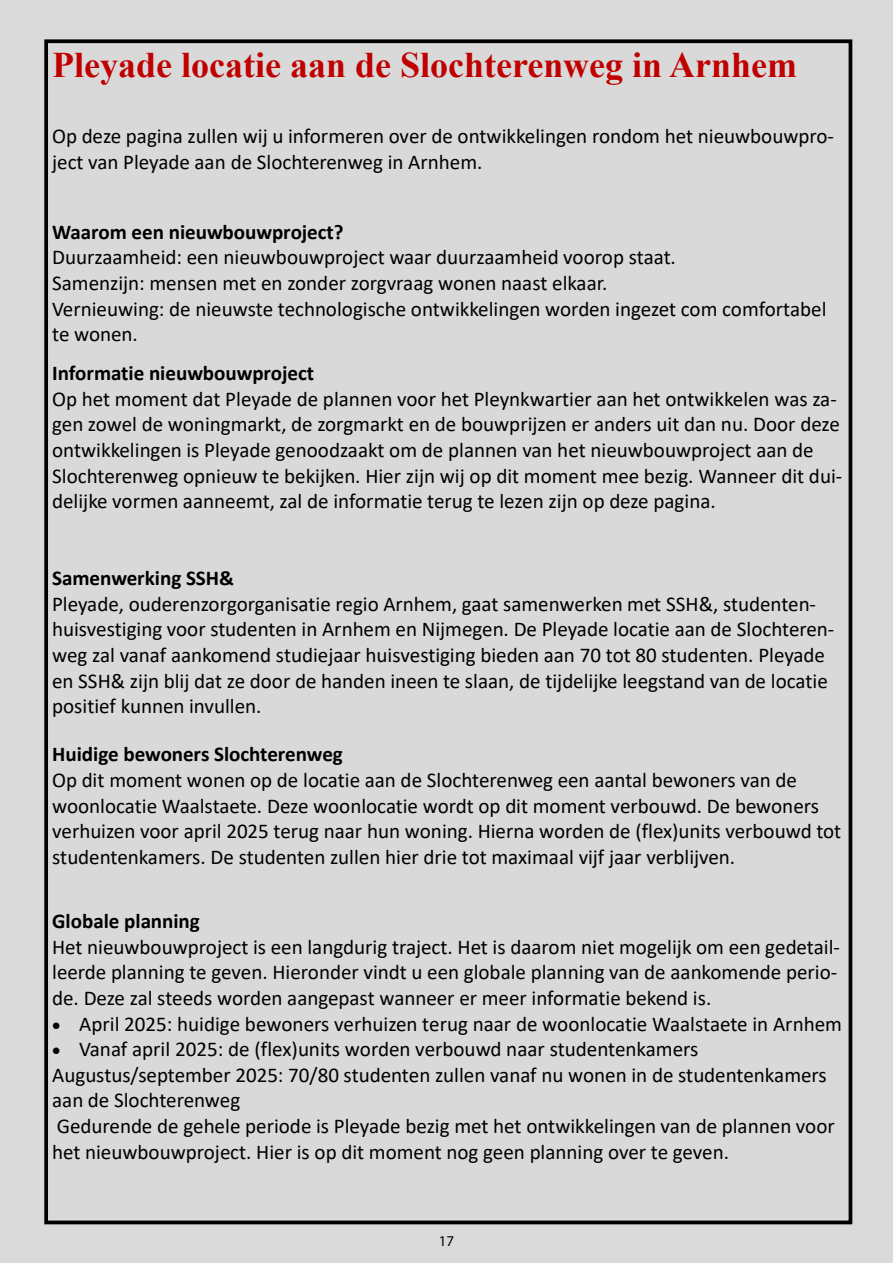
<style>
.page{position:relative;width:893px;height:1263px;background:#dadada}
.page>*{position:absolute;margin:0;border:0;box-sizing:border-box;transform-origin:0 0}
.t1{font:700 36px "Times New Roman";color:#c00000}
.t2{font:21.15px "Calibri";letter-spacing:-.005em;color:#000}
.t3{font:700 21.15px "Calibri";color:#000}
.t4{font:21px/25.7px "Calibri";color:#000}
.t5{font:700 21px "Calibri";color:#000}
.t6{font:15px "Myriad Pro";color:#000}
</style>
<div class="page">
<div style="left:44px;top:39px;width:808px;height:1185px;border:4px solid #000"></div>
<h1 class="t1" style="left:52px;top:39px;width:746px">Pleyade locatie aan de Slochterenweg in Arnhem</h1>
<p class="t4" style="left:52px;top:123px;width:783px">Op deze pagina zullen wij u informeren over de ontwikkelingen rondom het nieuwbouwpro&shy;ject van Pleyade aan de Slochterenweg in Arnhem.</p>
<p class="t5" style="left:52px;top:217px;width:293px">Waarom een nieuwbouwproject?</p>
<p class="t4" style="left:52px;top:244px;width:776px">Duurzaamheid: een nieuwbouwproject waar duurzaamheid voorop staat.<br>Samenzijn: mensen met en zonder zorgvraag wonen naast elkaar.<br>Vernieuwing: de nieuwste technologische ontwikkelingen worden ingezet com comfortabel</p>
<p class="t2" style="left:52px;top:320px;width:87px">te wonen.</p>
<p class="t5" style="left:52px;top:358px;width:264px">Informatie nieuwbouwproject</p>
<p class="t4" style="left:52px;top:385px;width:792px">Op het moment dat Pleyade de plannen voor het Pleynkwartier aan het ontwikkelen was za&shy;gen zowel de woningmarkt, de zorgmarkt en de bouwprijzen er anders uit dan nu. Door deze ontwikkelingen is Pleyade genoodzaakt om de plannen van het nieuwbouwproject aan de Slochterenweg opnieuw te bekijken. Hier zijn wij op dit moment mee bezig. Wanneer dit dui&shy;delijke vormen aanneemt, zal de informatie terug te lezen zijn op deze pagina.</p>
<p class="t3" style="left:52px;top:563px;width:183px">Samenwerking SSH&amp;</p>
<p class="t4" style="left:52px;top:590px;width:783px">Pleyade, ouderenzorgorganisatie regio Arnhem, gaat samenwerken met SSH&amp;, studenten&shy;huisvestiging voor studenten in Arnhem en Nijmegen. De Pleyade locatie aan de Slochteren&shy;weg zal vanaf aankomend studiejaar huisvestiging bieden aan 70 tot 80 studenten. Pleyade en SSH&amp; zijn blij dat ze door de handen ineen te slaan, de tijdelijke leegstand van de locatie positief kunnen invullen.</p>
<p class="t5" style="left:52px;top:739px;width:292px">Huidige bewoners Slochterenweg</p>
<p class="t4" style="left:52px;top:766px;width:746px">Op dit moment wonen op de locatie aan de Slochterenweg een aantal bewoners van de</p>
<p class="t2" style="left:52px;top:791px;width:768px">woonlocatie Waalstaete. Deze woonlocatie wordt op dit moment verbouwd. De bewoners</p>
<p class="t4" style="left:52px;top:818px;width:791px">verhuizen voor april 2025 terug naar hun woning. Hierna worden de (flex)units verbouwd tot studentenkamers. De studenten zullen hier drie tot maximaal vijf jaar verblijven.</p>
<p class="t5" style="left:52px;top:906px;width:149px">Globale planning</p>
<p class="t4" style="left:52px;top:933px;width:789px">Het nieuwbouwproject is een langdurig traject. Het is daarom niet mogelijk om een gedetail&shy;leerde planning te geven. Hieronder vindt u een globale planning van de aankomende perio&shy;de. Deze zal steeds worden aangepast wanneer er meer informatie bekend is.</p>
<p class="t4" style="left:52px;top:1010px;width:791px">• April 2025: huidige bewoners verhuizen terug naar de woonlocatie Waalstaete in Arnhem</p>
<p class="t2" style="left:52px;top:1034px;width:648px">• Vanaf april 2025: de (flex)units worden verbouwd naar studentenkamers</p>
<p class="t4" style="left:52px;top:1061px;width:784px">Augustus/september 2025: 70/80 studenten zullen vanaf nu wonen in de studentenkamers aan de Slochterenweg<br>Gedurende de gehele periode is Pleyade bezig met het ontwikkelingen van de plannen voor het nieuwbouwproject. Hier is op dit moment nog geen planning over te geven.</p>
<p class="t6" style="left:439px;top:1231px;width:17px">17</p>
</div>
